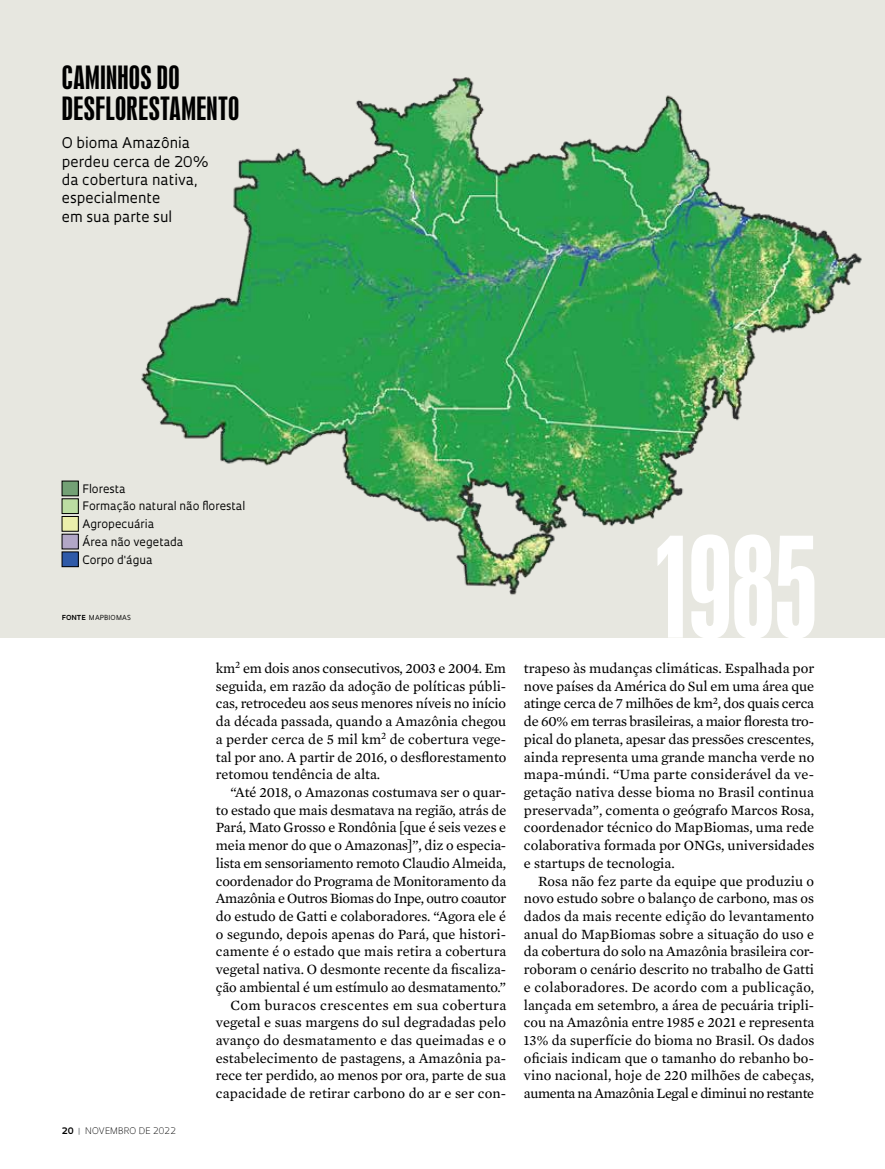
<style>
.page{position:relative;width:885px;height:1169px;background:#fff}
.page>*{position:absolute;margin:0;border:0;box-sizing:border-box;transform-origin:0 0}
.t1{font:135px "Swiss 924 BT Regular B";color:#fff}
.t2{font:30px/30.9px "Swiss 924 BT Regular B";letter-spacing:.015em;color:#000}
.t3{font:14.4px/17.7px "Mercury Text G2";color:#000;text-align:justify}
.t4{font:14.4px/18.3px "Oculum";color:#000}
.t5{font:11.4px/18px "Oculum";color:#000}
.t6{font:300 8.7px "Oculum";letter-spacing:.015em;color:#000}
.t7{font:6.75px "Oculum";letter-spacing:.02em;color:#000}
.s1{font-weight:700}
.s2{font-weight:700;color:#939598}
</style>
<div class="page">
<div style="left:0;top:0;width:885px;height:637px;background:#e7e7e0"></div>
<img style="left:141px;top:77px;width:721px;height:518px">
<div style="left:62px;top:481px;width:16px;height:15px;background:#73a175"></div>
<div style="left:62px;top:481px;width:16px;height:15px;border:1px solid #000"></div>
<div style="left:62px;top:516px;width:16px;height:15px;background:#ebefab"></div>
<div style="left:62px;top:499px;width:16px;height:14px;background:#bcdda2"></div>
<div style="left:62px;top:534px;width:16px;height:15px;background:#b2a7c7"></div>
<div style="left:62px;top:552px;width:16px;height:14px;background:#2f5aa8"></div>
<div style="left:62px;top:552px;width:16px;height:15px;border:1px solid #000"></div>
<h2 class="t2" style="left:62px;top:62px;width:179px">CAMINHOS DO<br>DESFLORESTAMENTO</h2>
<p class="t4" style="left:62px;top:133px;width:146px">O bioma Amazônia perdeu cerca de 20% da cobertura nativa, especialmente<br>em sua parte sul</p>
<p class="t5" style="left:82px;top:479px;width:164px">Floresta<br>Formação natural não florestal<br>Agropecuária<br>Área não vegetada<br>Corpo d'água</p>
<p class="t7" style="left:62px;top:613px;width:70px"><span class="s1">FONTE</span> MAPBIOMAS</p>
<p class="t6" style="left:62px;top:1124px;width:116px"><span class="s1">20</span> <span class="s2">|</span> NOVEMBRO DE 2022</p>
<p class="t3" style="left:216px;top:658px;width:292px">km<sup>2</sup> em dois anos consecutivos, 2003 e 2004. Em seguida, em razão da adoção de políticas públi&shy;cas, retrocedeu aos seus menores níveis no início da década passada, quando a Amazônia chegou a perder cerca de 5 mil km<sup>2</sup> de cobertura vege&shy;tal por ano. A partir de 2016, o desflorestamento retomou tendência de alta.</p>
<p class="t3" style="left:216px;top:782px;width:292px;text-align:right">“Até 2018, o Amazonas costumava ser o quar&shy;to estado que mais desmatava na região, atrás de Pará, Mato Grosso e Rondônia [que é seis vezes e meia menor do que o Amazonas]”, diz o especia&shy;lista em sensoriamento remoto Claudio Almeida, coordenador do Programa de Monitoramento da Amazônia e Outros Biomas do Inpe, outro coautor do estudo de Gatti e colaboradores. “Agora ele é o segundo, depois apenas do Pará, que histori&shy;camente é o estado que mais retira a cobertura vegetal nativa. O desmonte recente da fiscaliza&shy;ção ambiental é um estímulo ao desmatamento.” Com buracos crescentes em sua cobertura vegetal e suas margens do sul degradadas pelo avanço do desmatamento e das queimadas e o estabelecimento de pastagens, a Amazônia pa&shy;rece ter perdido, ao menos por ora, parte de sua capacidade de retirar carbono do ar e ser con-</p>
<h1 class="t1" style="left:651px;top:505px;width:169px">1985</h1>
<p class="t3" style="left:524px;top:658px;width:292px">trapeso às mudanças climáticas. Espalhada por nove países da América do Sul em uma área que atinge cerca de 7 milhões de km<sup>2</sup>, dos quais cerca de 60% em terras brasileiras, a maior floresta tro&shy;pical do planeta, apesar das pressões crescentes, ainda representa uma grande mancha verde no mapa-múndi. “Uma parte considerável da ve&shy;getação nativa desse bioma no Brasil continua preservada”, comenta o geógrafo Marcos Rosa, coordenador técnico do MapBiomas, uma rede colaborativa formada por ONGs, universidades e startups de tecnologia.</p>
<p class="t3" style="left:524px;top:871px;width:292px;text-indent:14px">Rosa não fez parte da equipe que produziu o novo estudo sobre o balanço de carbono, mas os dados da mais recente edição do levantamento anual do MapBiomas sobre a situação do uso e da cobertura do solo na Amazônia brasileira cor&shy;roboram o cenário descrito no trabalho de Gatti e colaboradores. De acordo com a publicação, lançada em setembro, a área de pecuária tripli&shy;cou na Amazônia entre 1985 e 2021 e representa 13% da superfície do bioma no Brasil. Os dados oficiais indicam que o tamanho do rebanho bo&shy;vino nacional, hoje de 220 milhões de cabeças, aumenta na Amazônia Legal e diminui no restante</p>
</div>
